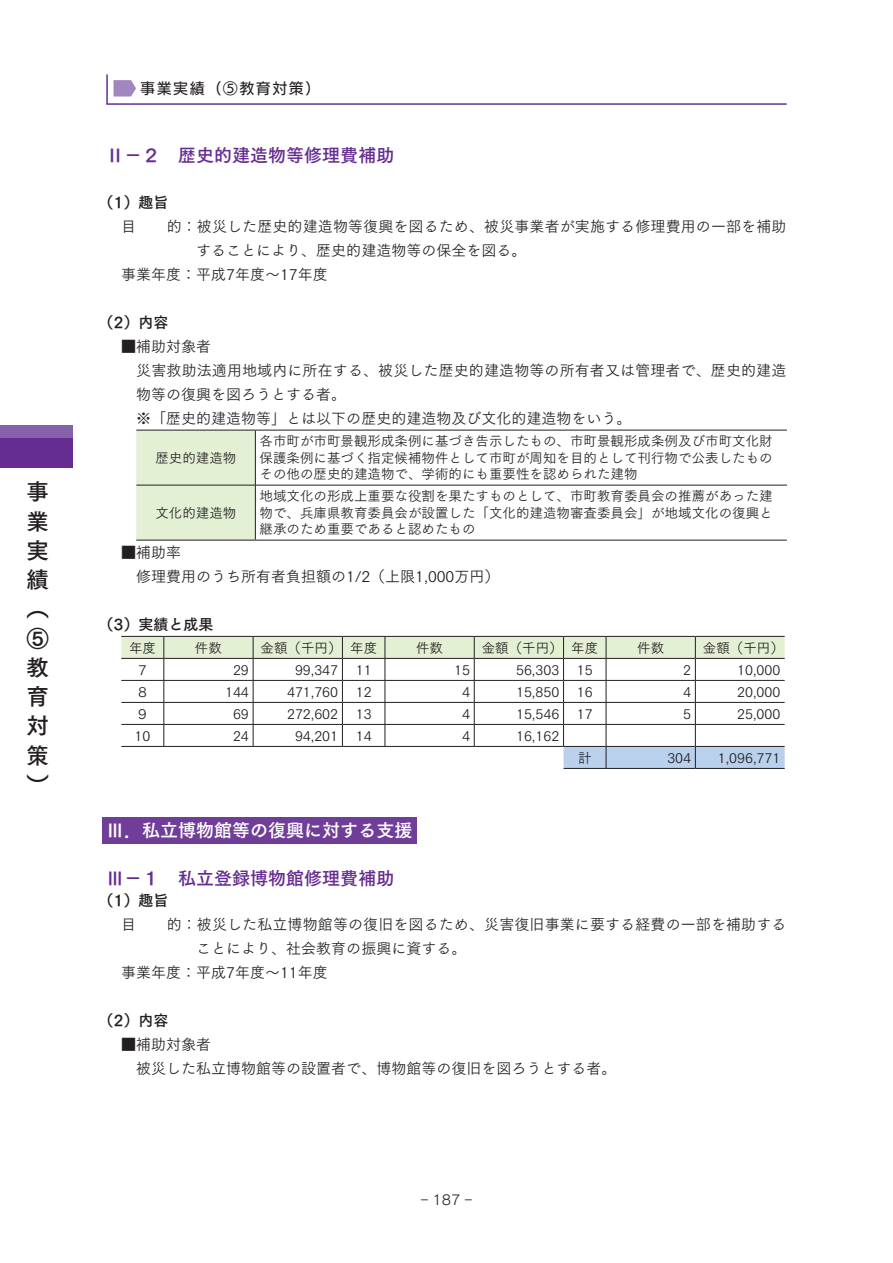
<style>
.page{position:relative;width:893px;height:1263px;background:#fff}
.page>*{position:absolute;margin:0;border:0;box-sizing:border-box;transform-origin:0 0}
.t1{font:22.5px/29.2px "Tsuku Go Pro B";color:#231f20;text-align:justify}
.t2{font:18px "Tsuku Go Pro B";color:#652d91}
.t3{font:18px "Tsuku Go Pro B";color:#fff}
.t4{font:15px/24px "Tsuku Go Pro R";color:#231f20}
.t5{font:15px "Tsuku Go Pro B";color:#231f20}
.t6{font:15px "UD Kakugo Small Pr 6 N M";letter-spacing:.1em;color:#231f20}
.t7{font:13.5px/16.5px "Tsuku Go Pro R";color:#231f20;text-align:justify}
.t8{font:13.5px "Rodin NTLG Pro M";color:#231f20}
</style>
<div class="page">
<div style="left:102px;top:817px;width:315px;height:26px;background:#703e98"></div>
<div style="left:136px;top:431px;width:119px;height:109px;background:#e4f0d4"></div>
<hr style="left:255px;top:430px;width:1px;height:55px;background:#231f20">
<hr style="left:136px;top:485px;width:119px;height:1px;background:#231f20">
<hr style="left:255px;top:485px;width:532px;height:1px;background:#231f20">
<hr style="left:255px;top:485px;width:1px;height:55px;background:#231f20">
<hr style="left:136px;top:430px;width:119px;height:1px;background:#231f20">
<hr style="left:255px;top:430px;width:532px;height:1px;background:#231f20">
<hr style="left:136px;top:540px;width:119px;height:1px;background:#231f20">
<hr style="left:255px;top:540px;width:532px;height:1px;background:#231f20">
<hr style="left:564px;top:768px;width:42px;height:1px;background:#231f20">
<hr style="left:606px;top:768px;width:89px;height:1px;background:#231f20">
<hr style="left:695px;top:768px;width:90px;height:1px;background:#231f20">
<svg style="left:121px;top:636px;width:664px;height:132px"></svg>
<hr style="left:121px;top:658px;width:43px;height:1px;background:#231f20">
<hr style="left:164px;top:658px;width:89px;height:1px;background:#231f20">
<hr style="left:253px;top:658px;width:89px;height:1px;background:#231f20">
<hr style="left:342px;top:658px;width:43px;height:1px;background:#231f20">
<hr style="left:385px;top:658px;width:89px;height:1px;background:#231f20">
<hr style="left:474px;top:658px;width:90px;height:1px;background:#231f20">
<hr style="left:564px;top:658px;width:42px;height:1px;background:#231f20">
<hr style="left:606px;top:658px;width:89px;height:1px;background:#231f20">
<hr style="left:695px;top:658px;width:90px;height:1px;background:#231f20">
<div style="left:0;top:425px;width:72px;height:43px;background:#8762aa"></div>
<div style="left:0;top:438px;width:72px;height:30px;background:#652d91"></div>
<svg style="left:106px;top:74px;width:681px;height:31px"></svg>
<h1 class="t1" style="left:26px;top:475px;width:24px">事業実績（⑤教育対策）</h1>
<p class="t6" style="left:140px;top:80px;width:182px">事業実績（⑤教育対策）</p>
<h2 class="t2" style="left:106px;top:140px;width:289px">Ⅱ－２　歴史的建造物等修理費補助</h2>
<p class="t5" style="left:99px;top:189px;width:71px">（1）趣旨</p>
<p class="t4" style="left:121px;top:212px;width:667px">目　　的：被災した歴史的建造物等復興を図るため、被災事業者が実施する修理費用の一部を補助</p>
<p class="t4" style="left:196px;top:236px;width:331px">することにより、歴史的建造物等の保全を図る。</p>
<p class="t4" style="left:121px;top:260px;width:208px">事業年度：平成7年度～17年度</p>
<p class="t5" style="left:99px;top:309px;width:71px">（2）内容</p>
<p class="t4" style="left:136px;top:332px;width:652px;text-indent:-15px">■補助対象者<br>災害救助法適用地域内に所在する、被災した歴史的建造物等の所有者又は管理者で、歴史的建造物等の復興を図ろうとする者。<br>※「歴史的建造物等」とは以下の歴史的建造物及び文化的建造物をいう。</p>
<p class="t7" style="left:155px;top:448px;width:82px">歴史的建造物</p>
<p class="t7" style="left:260px;top:431px;width:514px">各市町が市町景観形成条例に基づき告示したもの、市町景観形成条例及び市町文化財保護条例に基づく指定候補物件として市町が周知を目的として刊行物で公表したものその他の歴史的建造物で、学術的にも重要性を認められた建物</p>
<p class="t7" style="left:260px;top:486px;width:514px">地域文化の形成上重要な役割を果たすものとして、市町教育委員会の推薦があった建物で、兵庫県教育委員会が設置した「文化的建造物審査委員会」が地域文化の復興と継承のため重要であると認めたもの</p>
<p class="t4" style="left:121px;top:539px;width:380px">■補助率<br>　修理費用のうち所有者負担額の1/2（上限1,000万円）</p>
<p class="t5" style="left:99px;top:611px;width:116px">（3）実績と成果</p>
<p class="t7" style="left:129px;top:638px;width:28px">年度</p>
<p class="t7" style="left:195px;top:638px;width:28px">件数</p>
<p class="t7" style="left:261px;top:638px;width:118px">金額（千円） 年度</p>
<p class="t7" style="left:416px;top:638px;width:28px">件数</p>
<p class="t7" style="left:482px;top:638px;width:118px">金額（千円） 年度</p>
<p class="t7" style="left:637px;top:638px;width:28px">件数</p>
<p class="t7" style="left:703px;top:638px;width:82px">金額（千円）</p>
<p class="t7" style="left:136px;top:660px;width:15px">７</p>
<p class="t7" style="left:233px;top:660px;width:17px">29</p>
<p class="t7" style="left:295px;top:660px;width:45px">99,347</p>
<p class="t7" style="left:356px;top:660px;width:17px">11</p>
<p class="t7" style="left:454px;top:660px;width:17px">15</p>
<p class="t7" style="left:516px;top:660px;width:45px">56,303</p>
<p class="t7" style="left:577px;top:660px;width:17px">15</p>
<p class="t7" style="left:683px;top:660px;width:9px">2</p>
<p class="t7" style="left:737px;top:660px;width:45px">10,000</p>
<p class="t7" style="left:136px;top:682px;width:15px">８</p>
<p class="t7" style="left:225px;top:682px;width:25px">144</p>
<p class="t7" style="left:287px;top:682px;width:53px">471,760</p>
<p class="t7" style="left:356px;top:682px;width:17px">12</p>
<p class="t7" style="left:462px;top:682px;width:9px">4</p>
<p class="t7" style="left:516px;top:682px;width:45px">15,850</p>
<p class="t7" style="left:577px;top:682px;width:17px">16</p>
<p class="t7" style="left:683px;top:682px;width:9px">4</p>
<p class="t7" style="left:737px;top:682px;width:45px">20,000</p>
<p class="t7" style="left:136px;top:704px;width:15px">９</p>
<p class="t7" style="left:233px;top:704px;width:17px">69</p>
<p class="t7" style="left:287px;top:704px;width:53px">272,602</p>
<p class="t7" style="left:356px;top:704px;width:17px">13</p>
<p class="t7" style="left:462px;top:704px;width:9px">4</p>
<p class="t7" style="left:516px;top:704px;width:45px">15,546</p>
<p class="t7" style="left:577px;top:704px;width:17px">17</p>
<p class="t7" style="left:683px;top:704px;width:9px">5</p>
<p class="t7" style="left:737px;top:704px;width:45px">25,000</p>
<p class="t7" style="left:135px;top:726px;width:17px">10</p>
<p class="t7" style="left:233px;top:726px;width:17px">24</p>
<p class="t7" style="left:295px;top:726px;width:45px">94,201</p>
<p class="t7" style="left:356px;top:726px;width:17px">14</p>
<p class="t7" style="left:462px;top:726px;width:9px">4</p>
<p class="t7" style="left:516px;top:726px;width:45px">16,162</p>
<p class="t7" style="left:578px;top:748px;width:15px">計</p>
<p class="t7" style="left:667px;top:748px;width:25px">304</p>
<p class="t7" style="left:718px;top:748px;width:64px">1,096,771</p>
<p class="t7" style="left:155px;top:503px;width:82px">文化的建造物</p>
<h2 class="t3" style="left:106px;top:814px;width:308px">Ⅲ．私立博物館等の復興に対する支援</h2>
<h2 class="t2" style="left:106px;top:862px;width:290px">Ⅲ－１　私立登録博物館修理費補助</h2>
<p class="t5" style="left:99px;top:888px;width:71px">（1）趣旨</p>
<p class="t4" style="left:121px;top:911px;width:667px">目　　的：被災した私立博物館等の復旧を図るため、災害復旧事業に要する経費の一部を補助する</p>
<p class="t4" style="left:196px;top:935px;width:271px">ことにより、社会教育の振興に資する。</p>
<p class="t4" style="left:121px;top:959px;width:208px">事業年度：平成7年度～11年度</p>
<p class="t5" style="left:99px;top:1008px;width:71px">（2）内容</p>
<p class="t4" style="left:121px;top:1031px;width:497px">■補助対象者<br>　被災した私立博物館等の設置者で、博物館等の復旧を図ろうとする者。</p>
<p class="t8" style="left:421px;top:1192px;width:52px">‒ 187 ‒</p>
</div>
